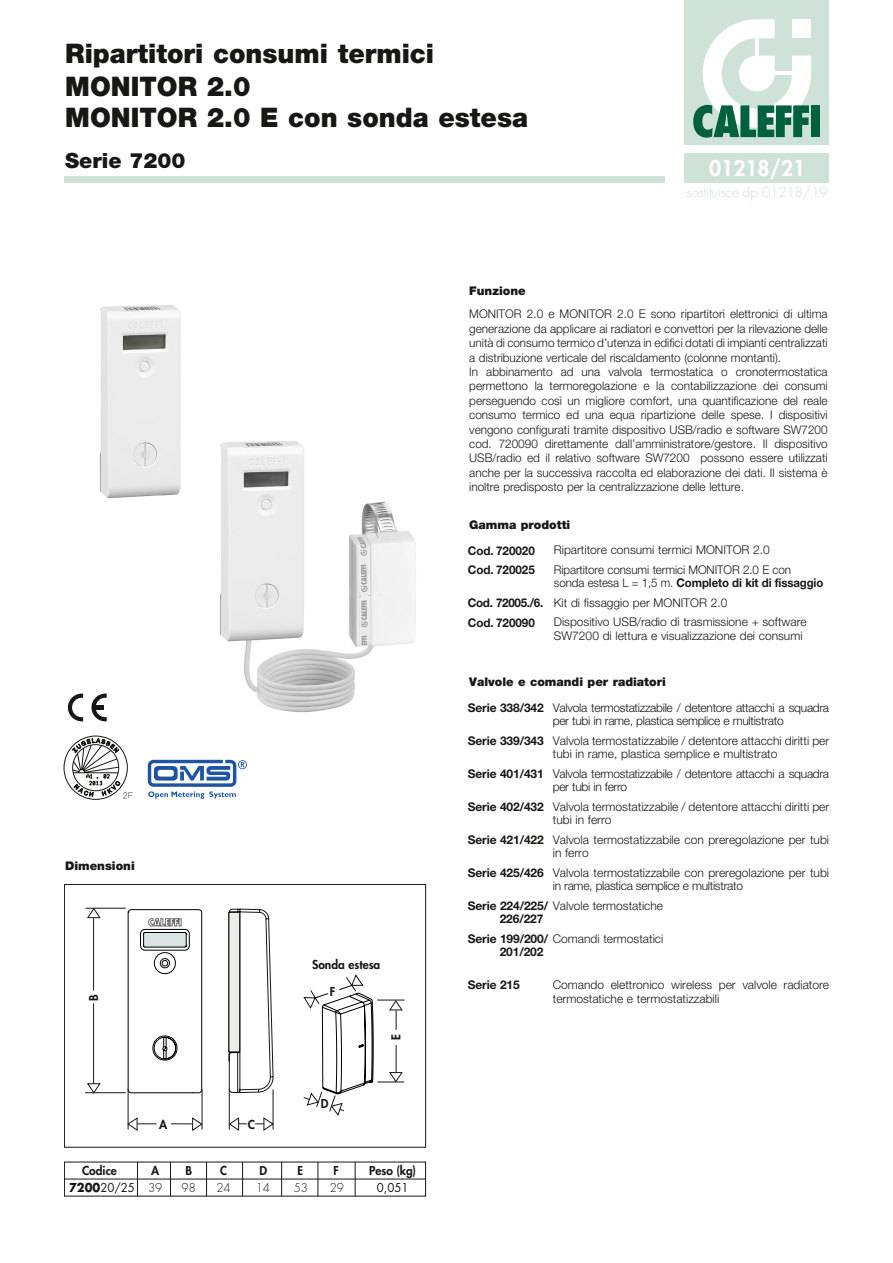
<style>
.page{position:relative;width:893px;height:1263px;background:#fff}
.page>*{position:absolute;margin:0;border:0;box-sizing:border-box;transform-origin:0 0}
.Normale{font:900 27px "Helvetica Neue LT Std";color:#181716}
.Normale-2{font:900 21px "Helvetica Neue LT Std";color:#181716}
.Normale-3{font:800 21px "Futura";color:#fff}
.Normale-4{font:300 13.5px "Futura";letter-spacing:-.015em;color:#cee2d7}
.Normale-5{font:300 12px/14.4px "Helvetica Neue LT Std";color:#181716;text-align:justify}
.pollici{font:300 12px/13.5px "Helvetica Neue LT Std";color:#181716}
.pollici-2{font:300 12px/13.5px "Helvetica Neue LT Std";letter-spacing:-.025em;color:#181716}
.Codice{font:700 12px "Helvetica Neue LT Std";letter-spacing:-.01em;color:#181716}
.Codice-2{font:300 12px "Helvetica Neue LT Std";color:#181716}
.Normale-6{font:900 12px "Helvetica Neue LT Std";color:#181716}
.t1{font:800 12px/17px "Futura";color:#181716;text-align:center}
.pollici-3{font:700 12px "Helvetica Neue LT Std";letter-spacing:-.01em;color:#181716;scale:.95 1}
.t2{font:300 12px/17px "Futura";color:#181716;text-align:center;scale:.95 1}
.s1{font-weight:700}
.s2{font-weight:400}
.s3{font-weight:800}
.s4{font-weight:300}
</style>
<div class="page">
<div style="left:685px;top:153px;width:144px;height:30px;background:#cee2d7"></div>
<div style="left:64px;top:176px;width:600px;height:7px;background:#cee2d7"></div>
<div style="left:685px;top:0;width:144px;height:145px;background:#cee2d7"></div>
<svg style="left:693px;top:19px;width:118px;height:119px"></svg>
<div style="left:811px;top:105px;width:8px;height:32px;background:#00613e"></div>
<img style="left:99px;top:305px;width:82px;height:194px">
<img style="left:220px;top:441px;width:196px;height:272px">
<svg style="left:68px;top:694px;width:15px;height:27px"></svg>
<svg style="left:91px;top:694px;width:16px;height:27px"></svg>
<hr style="left:93px;top:705px;width:11px;height:4px;background:#181716">
<svg style="left:64px;top:884px;width:362px;height:313px"></svg>
<hr style="left:170px;top:1162px;width:1px;height:34px;background:#181716">
<hr style="left:137px;top:1162px;width:1px;height:34px;background:#181716">
<hr style="left:128px;top:1088px;width:1px;height:41px;background:#181716">
<hr style="left:202px;top:1089px;width:1px;height:40px;background:#181716">
<svg style="left:85px;top:908px;width:143px;height:185px"></svg>
<hr style="left:206px;top:1162px;width:1px;height:34px;background:#181716">
<hr style="left:242px;top:1162px;width:1px;height:34px;background:#181716">
<hr style="left:281px;top:1162px;width:1px;height:34px;background:#181716">
<hr style="left:317px;top:1162px;width:1px;height:34px;background:#181716">
<hr style="left:355px;top:1162px;width:1px;height:34px;background:#181716">
<svg style="left:228px;top:908px;width:177px;height:223px"></svg>
<svg style="left:127px;top:909px;width:76px;height:184px"></svg>
<svg style="left:64px;top:736px;width:69px;height:64px"></svg>
<svg style="left:238px;top:760px;width:9px;height:9px"></svg>
<svg style="left:148px;top:760px;width:96px;height:39px"></svg>
<p class="Normale" style="left:65px;top:38px;width:370px">Ripartitori consumi termici</p>
<p class="Normale" style="left:65px;top:70px;width:187px">MONITOR 2.0</p>
<p class="Normale" style="left:65px;top:101px;width:464px">MONITOR 2.0 E con sonda estesa</p>
<p class="Normale-2" style="left:65px;top:148px;width:122px">Serie 7200</p>
<p class="Normale-3" style="left:709px;top:154px;width:98px">01218/21</p>
<p class="Normale-4" style="left:686px;top:183px;width:143px">sostituisce dp 01218/19</p>
<p class="Normale-6" style="left:65px;top:858px;width:71px">Dimensioni</p>
<p class="t1" style="left:85px;top:1001px;width:8px;rotate:-90deg">B</p>
<p class="t1" style="left:159px;top:1115px;width:10px">A</p>
<p class="t1" style="left:248px;top:1115px;width:9px">C</p>
<p class="t1" style="left:312px;top:956px;width:70px">Sonda estesa</p>
<p class="t1" style="left:330px;top:983px;width:7px">F</p>
<p class="t1" style="left:387px;top:1040px;width:7px;rotate:-90deg">E</p>
<p class="t1" style="left:321px;top:1095px;width:9px">D</p>
<p class="t1" style="left:69px;top:1162px;width:67px">Codice<br><span class="s1">7200</span><span class="s2">20/25</span></p>
<p class="t1" style="left:369px;top:1162px;width:48px">Peso (kg)<br><span class="s2">0,051</span></p>
<p class="t2" style="left:148px;top:1162px;width:16px;text-align:left"><span class="s3">A<br></span>39</p>
<p class="t2" style="left:182px;top:1162px;width:16px"><span class="s3">B<br></span>98</p>
<p class="t2" style="left:294px;top:1162px;width:16px"><span class="s3">E<br></span>53</p>
<p class="t2" style="left:216px;top:1162px;width:16px"><span class="s3">C<br></span>24</p>
<p class="t2" style="left:256px;top:1162px;width:16px"><span class="s3">D<br></span>14</p>
<p class="t2" style="left:330px;top:1162px;width:16px"><span class="s3">F<br></span>29</p>
<p class="Normale-6" style="left:469px;top:284px;width:58px">Funzione</p>
<p class="Normale-5" style="left:469px;top:307px;width:360px">MONITOR 2.0 e MONITOR 2.0 E sono ripartitori elettronici di ultima generazione da applicare ai radiatori e convettori per la rilevazione delle unità di consumo termico d’utenza in edifici dotati di impianti centralizzati a distribuzione verticale del riscaldamento (colonne montanti).</p>
<p class="Normale-5" style="left:469px;top:364px;width:360px">In abbinamento ad una valvola termostatica o cronotermostatica permettono la termoregolazione e la contabilizzazione dei consumi perseguendo così un migliore comfort, una quantificazione del reale consumo termico ed una equa ripartizione delle spese. I dispositivi vengono configurati tramite dispositivo USB/radio e software SW7200 cod. 720090 direttamente dall’amministratore/gestore. Il dispositivo USB/radio ed il relativo software SW7200 possono essere utilizzati anche per la successiva raccolta ed elaborazione dei dati. Il sistema è inoltre predisposto per la centralizzazione delle letture.</p>
<p class="Normale-6" style="left:469px;top:518px;width:103px">Gamma prodotti</p>
<p class="Codice" style="left:468px;top:543px;width:69px">Cod. 720020</p>
<p class="Codice" style="left:468px;top:562px;width:69px">Cod. 720025</p>
<p class="Codice" style="left:468px;top:595px;width:77px">Cod. 72005./6.</p>
<p class="Codice" style="left:468px;top:615px;width:69px">Cod. 720090</p>
<p class="pollici" style="left:554px;top:543px;width:218px">Ripartitore consumi termici MONITOR 2.0</p>
<p class="pollici" style="left:554px;top:563px;width:239px">Ripartitore consumi termici MONITOR 2.0 E con</p>
<p class="pollici-3" style="left:554px;top:576px;width:285px"><span class="s4">sonda estesa L = 1,5 m.</span> Completo di kit di fissaggio</p>
<p class="pollici" style="left:554px;top:596px;width:175px">Kit di fissaggio per MONITOR 2.0</p>
<p class="pollici" style="left:554px;top:615px;width:254px">Dispositivo USB/radio di trasmissione + software<br>SW7200 di lettura e visualizzazione dei consumi</p>
<p class="Normale-6" style="left:469px;top:675px;width:198px">Valvole e comandi per radiatori</p>
<p class="Codice" style="left:468px;top:700px;width:78px">Serie 338/342</p>
<p class="Codice" style="left:468px;top:733px;width:78px">Serie 339/343</p>
<p class="Codice" style="left:468px;top:766px;width:78px">Serie 401/431</p>
<p class="Codice" style="left:468px;top:799px;width:78px">Serie 402/432</p>
<p class="Codice" style="left:468px;top:832px;width:78px">Serie 421/422</p>
<p class="Codice" style="left:468px;top:865px;width:78px">Serie 425/426</p>
<p class="Codice-2" style="left:468px;top:898px;width:197px"><span class="s1">Serie 224/225/</span> Valvole termostatiche</p>
<p class="Codice" style="left:500px;top:911px;width:45px">226/227</p>
<p class="Codice-2" style="left:468px;top:931px;width:197px"><span class="s1">Serie 199/200/</span> Comandi termostatici</p>
<p class="Codice" style="left:500px;top:944px;width:45px">201/202</p>
<p class="Codice" style="left:468px;top:977px;width:54px">Serie 215</p>
<p class="pollici-2" style="left:553px;top:700px;width:278px">Valvola termostatizzabile / detentore attacchi a squadra per tubi in rame, plastica semplice e multistrato</p>
<p class="pollici" style="left:553px;top:733px;width:278px">Valvola termostatizzabile / detentore attacchi diritti per tubi in rame, plastica semplice e multistrato</p>
<p class="pollici-2" style="left:553px;top:766px;width:278px">Valvola termostatizzabile / detentore attacchi a squadra per tubi in ferro</p>
<p class="pollici" style="left:553px;top:799px;width:278px">Valvola termostatizzabile / detentore attacchi diritti per tubi in ferro</p>
<p class="pollici" style="left:553px;top:832px;width:278px">Valvola termostatizzabile con preregolazione per tubi in ferro</p>
<p class="pollici" style="left:553px;top:865px;width:278px">Valvola termostatizzabile con preregolazione per tubi in rame, plastica semplice e multistrato</p>
<p class="pollici" style="left:553px;top:978px;width:278px">Comando elettronico wireless per valvole radiatore termostatiche e termostatizzabili</p>
</div>
